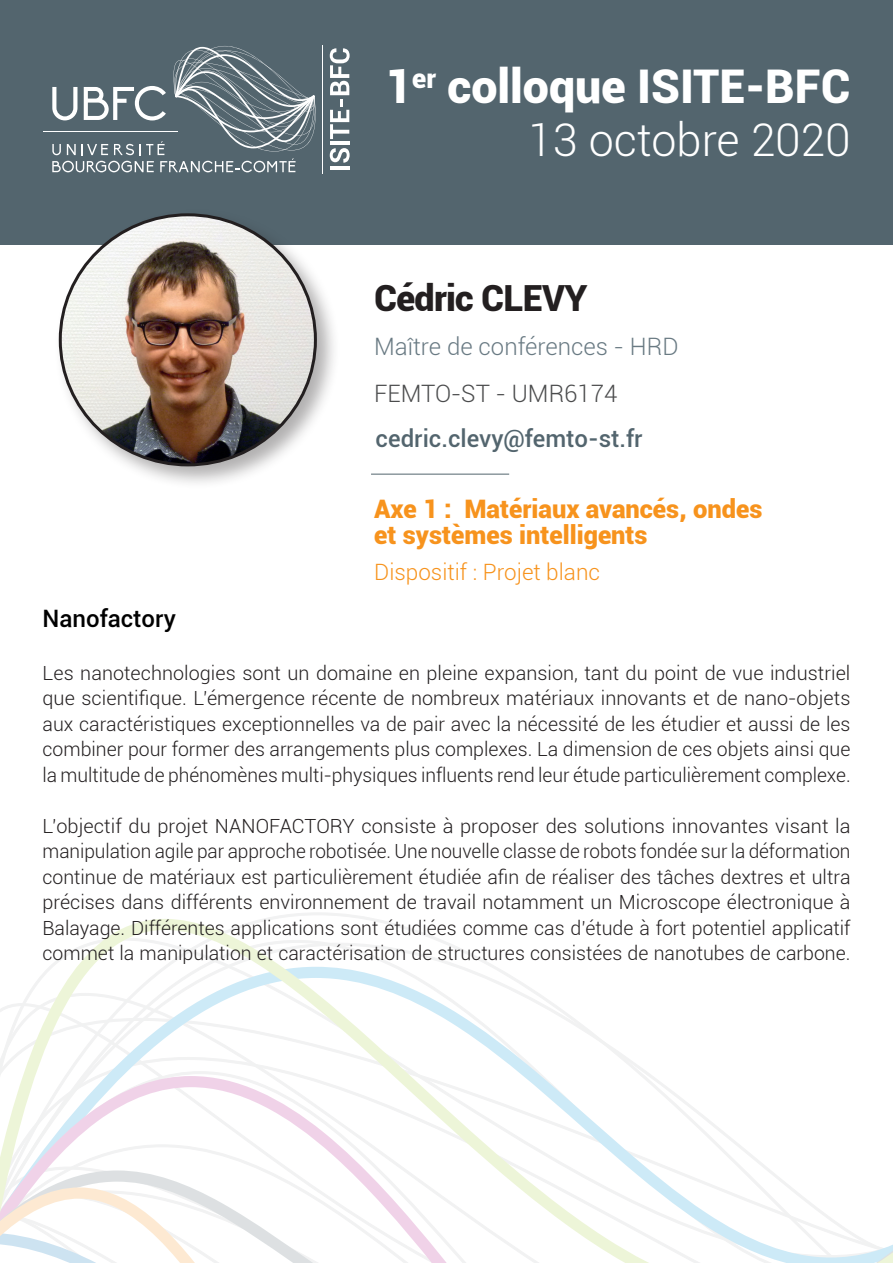
<style>
.page{position:relative;width:893px;height:1263px;background:#fff}
.page>*{position:absolute;margin:0;border:0;box-sizing:border-box;transform-origin:0 0}
.t1{font:900 46.5px "Roboto";color:#fff}
.t2{font:300 45px "Roboto";color:#fff}
.t3{font:900 36px "Roboto";letter-spacing:-.02em;color:#231f20}
.t4{font:900 25.5px/25.5px "Roboto";color:#f7931d}
.t5{font:500 24px "Roboto";color:#53656e}
.t6{font:300 24px "Roboto";color:#697a83}
.t7{font:300 24px "Roboto";color:#4b4c4d}
.t8{font:500 24px "Roboto";color:#000}
.t9{font:300 22.5px "Roboto";color:#f7931d}
.t10{font:300 19.5px/25.5px "Roboto";color:#231f20;text-align:justify}
</style>
<div class="page">
<svg style="left:0;top:919px;width:893px;height:344px"></svg>
<div style="left:0;top:0;width:893px;height:244px;background:#53656e"></div>
<hr style="left:44px;top:131px;width:134px;height:1px;background:#fff">
<svg style="left:52px;top:46px;width:264px;height:126px"></svg>
<hr style="left:330px;top:166px;width:19px;height:4px;background:#fff">
<svg style="left:330px;top:148px;width:20px;height:15px"></svg>
<hr style="left:330px;top:141px;width:19px;height:4px;background:#fff">
<svg style="left:330px;top:48px;width:20px;height:91px"></svg>
<hr style="left:322px;top:45px;width:1px;height:129px;background:#fff">
<div style="left:54px;top:209px;width:286px;height:280px;background:#231f20;opacity:.35"></div>
<img style="left:60px;top:215px;width:255px;height:250px">
<hr style="left:371px;top:474px;width:138px;height:1px;background:#53656e">
<h1 class="t1" style="left:385px;top:54px;width:467px">1<sup>er</sup> colloque ISITE-BFC</h1>
<h2 class="t2" style="left:528px;top:109px;width:324px">13 octobre 2020</h2>
<h3 class="t3" style="left:374px;top:273px;width:215px">Cédric CLEVY</h3>
<p class="t6" style="left:374px;top:330px;width:306px">Maître de conférences - HRD</p>
<p class="t7" style="left:374px;top:376px;width:245px">FEMTO-ST - UMR6174</p>
<p class="t5" style="left:376px;top:422px;width:268px">cedric.clevy@femto-st.fr</p>
<h3 class="t4" style="left:374px;top:495px;width:390px">Axe 1 : Matériaux avancés, ondes et systèmes intelligents</h3>
<p class="t8" style="left:43px;top:601px;width:135px">Nanofactory</p>
<p class="t9" style="left:374px;top:556px;width:227px">Dispositif : Projet blanc</p>
<p class="t10" style="left:43px;top:659px;width:810px">Les nanotechnologies sont un domaine en pleine expansion, tant du point de vue industriel que scientifique. L’émergence récente de nombreux matériaux innovants et de nano-objets aux caractéristiques exceptionnelles va de pair avec la nécessité de les étudier et aussi de les combiner pour former des arrangements plus complexes. La dimension de ces objets ainsi que la multitude de phénomènes multi-physiques influents rend leur étude particulièrement complexe.</p>
<p class="t10" style="left:43px;top:812px;width:809px">L’objectif du projet NANOFACTORY consiste à proposer des solutions innovantes visant la manipulation agile par approche robotisée. Une nouvelle classe de robots fondée sur la déformation continue de matériaux est particulièrement étudiée afin de réaliser des tâches dextres et ultra précises dans différents environnement de travail notamment un Microscope électronique à Balayage. Différentes applications sont étudiées comme cas d’étude à fort potentiel applicatif commet la manipulation et caractérisation de structures consistées de nanotubes de carbone.</p>
</div>
